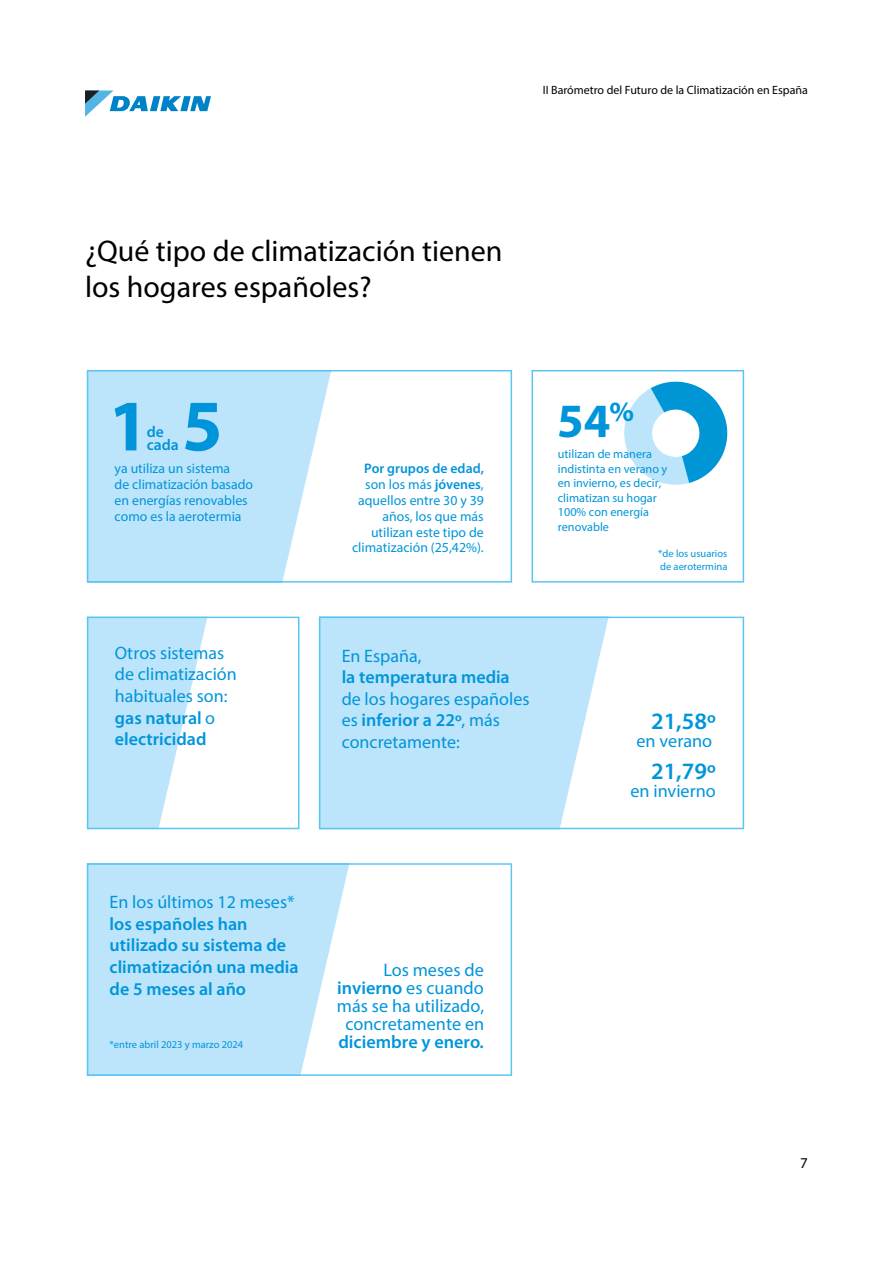
<style>
.page{position:relative;width:893px;height:1263px;background:#fff}
.page>*{position:absolute;margin:0;border:0;box-sizing:border-box;transform-origin:0 0}
.t1{font:700 73.05px "Myriad Pro";color:#0095db}
.t2{font:700 48px "Myriad Pro";color:#0095db}
.t3{font:30px/36px "Myriad Pro";color:#000}
.t4{font:600 23.55px "Myriad Pro";color:#0095db}
.t5{font:18.15px/18.1px "Myriad Pro";color:#0095db;text-align:right}
.t6{font:600 18.15px "Myriad Pro";color:#0095db}
.t7{font:18px/21.6px "Myriad Pro";color:#0095db}
.t8{font:600 18px/21.6px "Myriad Pro";color:#0095db}
.t9{font:600 15.75px/12.9px "Myriad Pro";color:#0095db}
.t10{font:15px "Myriad Pro";color:#000}
.t11{font:13.8px/15.8px "Myriad Pro";color:#0095db}
.t12{font:12.15px/14.5px "Myriad Pro";color:#0095db}
.t13{font:12px "Myriad Pro";color:#000}
.t14{font:10.5px/12.6px "Myriad Pro";color:#0095db}
.s1{font-weight:600}
</style>
<div class="page">
<svg style="left:85px;top:90px;width:126px;height:27px"></svg>
<svg style="left:87px;top:617px;width:212px;height:212px"></svg>
<svg style="left:531px;top:370px;width:213px;height:213px"></svg>
<svg style="left:331px;top:370px;width:181px;height:213px"></svg>
<svg style="left:87px;top:370px;width:244px;height:213px;background:#bfe5fa"></svg>
<svg style="left:609px;top:617px;width:135px;height:212px"></svg>
<svg style="left:319px;top:617px;width:290px;height:212px;background:#bee5fa"></svg>
<svg style="left:349px;top:863px;width:163px;height:213px"></svg>
<svg style="left:87px;top:863px;width:262px;height:213px;background:#c0e5fa"></svg>
<p class="t13" style="left:543px;top:83px;width:267px">II Barómetro del Futuro de la Climatización en España</p>
<h3 class="t3" style="left:85px;top:232px;width:419px">¿Qué tipo de climatización tienen los hogares españoles?</h3>
<h1 class="t1" style="left:108px;top:378px;width:42px">1</h1>
<h1 class="t1" style="left:182px;top:378px;width:42px">5</h1>
<p class="t11" style="left:115px;top:460px;width:140px">ya utiliza un sistema<br>de climatización basado en energías renovables como es la aerotermia</p>
<p class="t11" style="left:352px;top:461px;width:133px;text-align:right"><span class="s1">Por grupos de edad, </span>son los más <span class="s1">jóvenes</span>, aquellos entre 30 y 39 años, los que más utilizan este tipo de climatización (25,42%).</p>
<p class="t9" style="left:147px;top:425px;width:34px">de cada</p>
<h2 class="t2" style="left:557px;top:389px;width:79px">54<sup>%</sup></h2>
<p class="t12" style="left:558px;top:446px;width:111px">utilizan de manera indistinta en verano y en invierno, es decir, climatizan su hogar<br>100% con energía renovable</p>
<p class="t14" style="left:658px;top:547px;width:71px">*de los usuarios de aerotermina</p>
<h3 class="t7" style="left:115px;top:642px;width:123px">Otros sistemas de climatización habituales son: <span class="s1">gas natural</span> o <span class="s1">electricidad</span></h3>
<h3 class="t7" style="left:342px;top:644px;width:81px">En España,</h3>
<h3 class="t8" style="left:342px;top:666px;width:169px">la temperatura media</h3>
<h3 class="t7" style="left:342px;top:688px;width:189px">de los hogares españoles es <span class="s1">inferior a 22º</span>, más concretamente:</h3>
<h3 class="t4" style="left:651px;top:706px;width:66px">21,58º</h3>
<h3 class="t5" style="left:636px;top:731px;width:77px">en verano</h3>
<h3 class="t4" style="left:651px;top:756px;width:66px">21,79º</h3>
<h3 class="t5" style="left:630px;top:782px;width:87px">en invierno</h3>
<h3 class="t7" style="left:110px;top:891px;width:186px">En los últimos 12 meses*</h3>
<h3 class="t8" style="left:110px;top:912px;width:190px">los españoles han utilizado su sistema de climatización una media de 5 meses al año</h3>
<p class="t14" style="left:110px;top:1038px;width:135px">*entre abril 2023 y marzo 2024</p>
<h3 class="t5" style="left:337px;top:960px;width:149px">Los meses de <span class="s1">invierno</span> es cuando más se ha utilizado, concretamente en</h3>
<h3 class="t6" style="left:338px;top:1031px;width:143px">diciembre y enero</h3>
<p class="t10" style="left:800px;top:1154px;width:9px">7</p>
</div>
